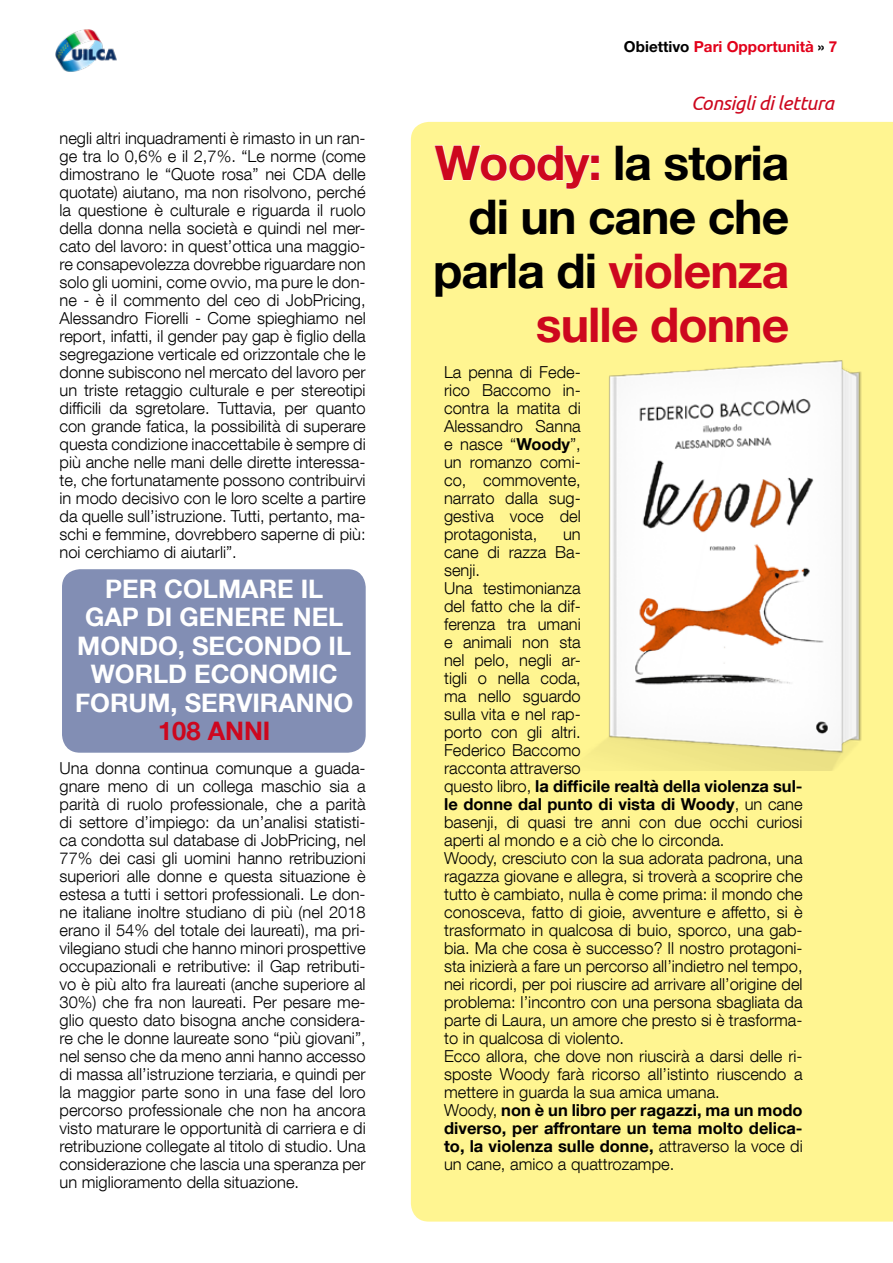
<style>
.page{position:relative;width:893px;height:1263px;background:#fff}
.page>*{position:absolute;margin:0;border:0;box-sizing:border-box;transform-origin:0 0}
.t1{font:700 48px/54px "Helvetica Neue LT Pro";letter-spacing:-.02em;color:#000;text-align:right}
.t2{font:700 25.5px/28.5px "Helvetica Neue LT Com";color:#fff;text-align:center}
.t3{font:700 25.5px "Helvetica Neue LT Com";color:#cd071e}
.t4{font:italic 19.5px "Ubuntu";letter-spacing:-.02em;color:#cd071e}
.t5{font:300 16.5px/18px "Helvetica Neue LT Com";color:#000;text-align:justify}
.t6{font:700 15.15px "Helvetica Neue LT Pro";color:#e2001a}
.s1{color:#000}
.s2{color:#cd071e}
.s3{font-weight:700}
</style>
<div class="page">
<img style="left:55px;top:29px;width:62px;height:43px">
<div style="left:411px;top:122px;width:482px;height:1099px;background:#fff591"></div>
<svg style="left:434px;top:145px;width:166px;height:44px;background:#fff69d"></svg>
<div style="left:62px;top:569px;width:304px;height:184px;background:#828eb4;border-radius:18px"></div>
<img style="left:581px;top:345px;width:312px;height:425px">
<p class="t5" style="left:60px;top:129px;width:308px">negli altri inquadramenti è rimasto in un ran&shy;ge tra lo 0,6% e il 2,7%. “Le norme (come dimostrano le “Quote rosa” nei CDA delle quotate) aiutano, ma non risolvono, perché la questione è culturale e riguarda il ruolo della donna nella società e quindi nel mer&shy;cato del lavoro: in quest’ottica una maggio&shy;re consapevolezza dovrebbe riguardare non solo gli uomini, come ovvio, ma pure le don&shy;ne - è il commento del ceo di JobPricing, Alessandro Fiorelli - Come spieghiamo nel report, infatti, il gender pay gap è figlio della segregazione verticale ed orizzontale che le donne subiscono nel mercato del lavoro per un triste retaggio culturale e per stereotipi difficili da sgretolare. Tuttavia, per quanto con grande fatica, la possibilità di superare questa condizione inaccettabile è sempre di più anche nelle mani delle dirette interessa&shy;te, che fortunatamente possono contribuirvi in modo decisivo con le loro scelte a partire da quelle sull’istruzione. Tutti, pertanto, ma&shy;schi e femmine, dovrebbero saperne di più: noi cerchiamo di aiutarli”.</p>
<h2 class="t2" style="left:75px;top:574px;width:280px">PER COLMARE IL<br>GAP DI GENERE NEL<br>MONDO, SECONDO IL<br>WORLD ECONOMIC<br>FORUM, SERVIRANNO</h2>
<h2 class="t3" style="left:158px;top:715px;width:114px">108 ANNI</h2>
<p class="t5" style="left:60px;top:759px;width:308px">Una donna continua comunque a guada&shy;gnare meno di un collega maschio sia a parità di ruolo professionale, che a parità di settore d’impiego: da un’analisi statisti&shy;ca condotta sul database di JobPricing, nel 77% dei casi gli uomini hanno retribuzioni superiori alle donne e questa situazione è estesa a tutti i settori professionali. Le don&shy;ne italiane inoltre studiano di più (nel 2018 erano il 54% del totale dei laureati), ma pri&shy;vilegiano studi che hanno minori prospettive occupazionali e retributive: il Gap retributi&shy;vo è più alto fra laureati (anche superiore al 30%) che fra non laureati. Per pesare me&shy;glio questo dato bisogna anche considera&shy;re che le donne laureate sono “più giovani”, nel senso che da meno anni hanno accesso di massa all’istruzione terziaria, e quindi per la maggior parte sono in una fase del loro percorso professionale che non ha ancora visto maturare le opportunità di carriera e di retribuzione collegate al titolo di studio. Una considerazione che lascia una speranza per un miglioramento della situazione.</p>
<p class="t6" style="left:624px;top:37px;width:215px"><span class="s1">Obiettivo</span> Pari Opportunità <span class="s1">»</span> 7</p>
<p class="t4" style="left:691px;top:91px;width:145px">Consigli di lettura</p>
<h1 class="t1" style="left:433px;top:135px;width:358px"><span class="s2">Woody:</span> la storia di un cane che parla di <span class="s2">violenza sulle donne</span></h1>
<p class="t5" style="left:444px;top:363px;width:138px">La penna di Fede&shy;rico Baccomo in&shy;contra la matita di Alessandro Sanna e nasce “<span class="s3">Woody</span>”, un romanzo comi&shy;co, commovente, narrato dalla sug&shy;gestiva voce del protagonista,</p>
<p class="t5" style="left:444px;top:525px;width:360px;text-align:left;text-indent:119px">un<br>cane di razza Ba-<br>senji.<br>Una testimonianza<br>del fatto che la dif-<br>ferenza tra umani<br>e animali non sta<br>nel pelo, negli ar-<br>tigli o nella coda,<br>ma nello sguardo<br>sulla vita e nel rap-<br>porto con gli altri.<br>Federico Baccomo<br>racconta attraverso<br>questo libro, <span class="s3">la difficile realtà della violenza sul&shy;le donne dal punto di vista di Woody</span>, un cane basenji, di quasi tre anni con due occhi curiosi aperti al mondo e a ciò che lo circonda.<br>Woody, cresciuto con la sua adorata padrona, una ragazza giovane e allegra, si troverà a scoprire che tutto è cambiato, nulla è come prima: il mondo che conosceva, fatto di gioie, avventure e affetto, si è trasformato in qualcosa di buio, sporco, una gab&shy;bia. Ma che cosa è successo? Il nostro protagoni&shy;sta inizierà a fare un percorso all’indietro nel tempo, nei ricordi, per poi riuscire ad arrivare all’origine del problema: l’incontro con una persona sbagliata da parte di Laura, un amore che presto si è trasforma&shy;to in qualcosa di violento.<br>Ecco allora, che dove non riuscirà a darsi delle ri&shy;sposte Woody farà ricorso all’istinto riuscendo a mettere in guarda la sua amica umana.<br>Woody, <span class="s3">non è un libro per ragazzi, ma un modo diverso, per affrontare un tema molto delica&shy;to, la violenza sulle donne,</span> attraverso la voce di un cane, amico a quattrozampe.</p>
</div>
